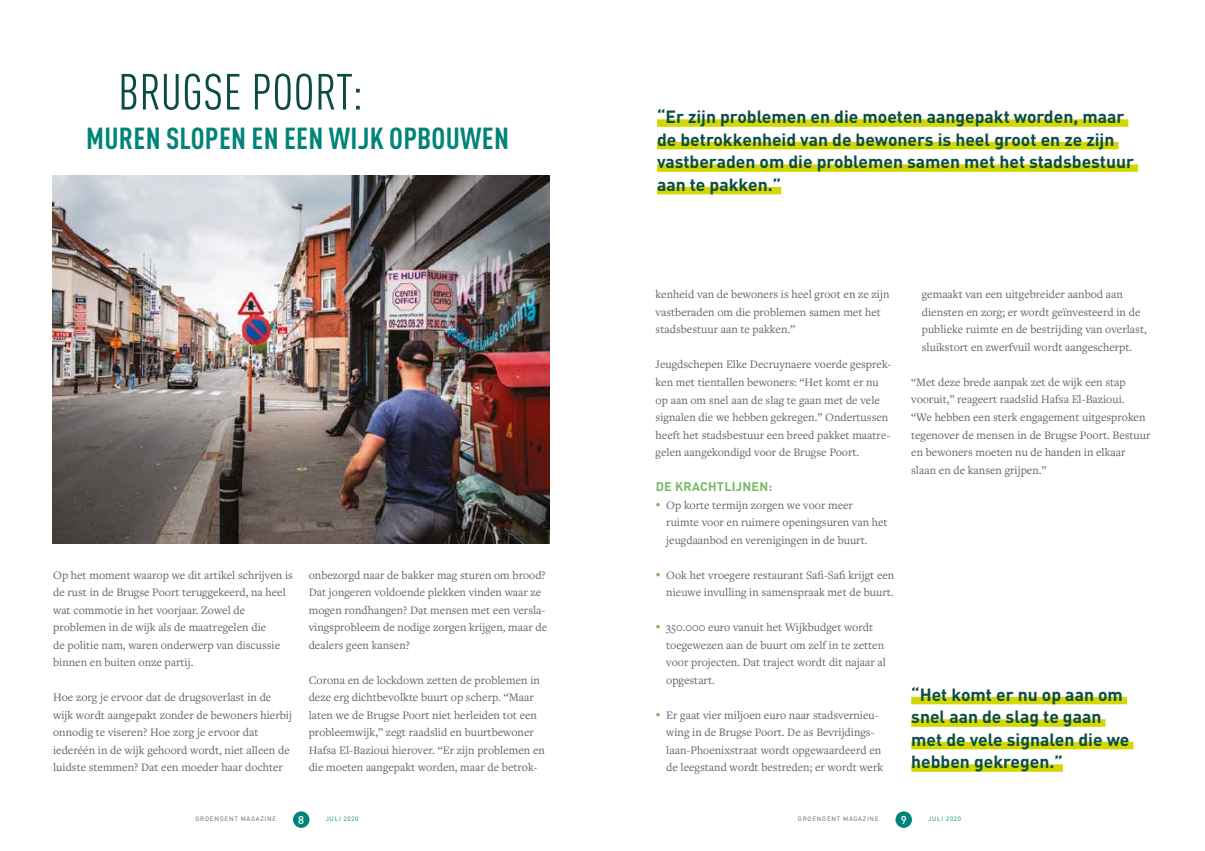
<style>
.page{position:relative;width:1205px;height:851px;background:#fff}
.page>*{position:absolute;margin:0;border:0;box-sizing:border-box;transform-origin:0 0}
.t1{font:condensed 50px "DIN Pro";letter-spacing:.01em;color:#0b4d44}
.t2{font:700 condensed 30px "DIN Pro";letter-spacing:.01em;color:#008379}
.t3{font:700 17.5px/22.5px "DIN Pro";color:#0b4d44}
.t4{font:700 12.5px "DIN Pro";letter-spacing:.02em;color:#76bb64}
.t5{font:11.88px/17.5px "Freight Text Pro";color:#636362}
.t6{font:500 11.25px "DIN Pro";color:#fff}
.t7{font:6.25px "DIN Pro";letter-spacing:.12em;color:#636362}
.t8{font:6.25px "DIN Pro";letter-spacing:.11em;color:#008379}
</style>
<div class="page">
<img style="left:52px;top:176px;width:497px;height:367px">
<div style="left:657px;top:119px;width:471px;height:8px;background:#d3d802"></div>
<div style="left:657px;top:142px;width:461px;height:7px;background:#d3d802"></div>
<div style="left:657px;top:164px;width:481px;height:8px;background:#d3d802"></div>
<div style="left:657px;top:187px;width:124px;height:7px;background:#d3d802"></div>
<div style="left:911px;top:696px;width:216px;height:8px;background:#d3d802"></div>
<div style="left:911px;top:719px;width:194px;height:7px;background:#d3d802"></div>
<div style="left:911px;top:741px;width:222px;height:8px;background:#d3d802"></div>
<div style="left:911px;top:764px;width:152px;height:7px;background:#d3d802"></div>
<div style="left:293px;top:811px;width:16px;height:16px;background:#008379;border-radius:50%"></div>
<div style="left:895px;top:811px;width:17px;height:16px;background:#008379;border-radius:50%"></div>
<h1 class="t1" style="left:118px;top:56px;width:246px">BRUGSE POORT:</h1>
<h2 class="t2" style="left:86px;top:115px;width:424px">MUREN SLOPEN EN EEN WIJK OPBOUWEN</h2>
<p class="t5" style="left:53px;top:565px;width:241px">Op het moment waarop we dit artikel schrijven is de rust in de Brugse Poort teruggekeerd, na heel wat commotie in het voorjaar. Zowel de problemen in de wijk als de maatregelen die<br>de politie nam, waren onderwerp van discussie binnen en buiten onze partij.</p>
<p class="t5" style="left:53px;top:688px;width:240px">Hoe zorg je ervoor dat de drugsoverlast in de wijk wordt aangepakt zonder de bewoners hierbij onnodig te viseren? Hoe zorg je ervoor dat iederéén in de wijk gehoord wordt, niet alleen de luidste stemmen? Dat een moeder haar dochter</p>
<p class="t5" style="left:309px;top:565px;width:240px">onbezorgd naar de bakker mag sturen om brood?<br>Dat jongeren voldoende plekken vinden waar ze mogen rondhangen? Dat mensen met een versla&shy;vingsprobleem de nodige zorgen krijgen, maar de dealers geen kansen?</p>
<p class="t5" style="left:309px;top:670px;width:238px">Corona en de lockdown zetten de problemen in deze erg dichtbevolkte buurt op scherp. “Maar laten we de Brugse Poort niet herleiden tot een probleemwijk,” zegt raadslid en buurtbewoner Hafsa El-Bazioui hierover. “Er zijn problemen en die moeten aangepakt worden, maar de betrok-</p>
<h3 class="t3" style="left:657px;top:105px;width:478px">“Er zijn problemen en die moeten aangepakt worden, maar de betrokkenheid van de bewoners is heel groot en ze zijn vastberaden om die problemen samen met het stadsbestuur aan te pakken.”</h3>
<p class="t5" style="left:656px;top:285px;width:235px">kenheid van de bewoners is heel groot en ze zijn vastberaden om die problemen samen met het stadsbestuur aan te pakken.”</p>
<p class="t5" style="left:656px;top:355px;width:237px">Jeugdschepen Elke Decruynaere voerde gesprek&shy;ken met tientallen bewoners: “Het komt er nu op aan om snel aan de slag te gaan met de vele signalen die we hebben gekregen.” Ondertussen heeft het stadsbestuur een breed pakket maatre&shy;gelen aangekondigd voor de Brugse Poort.</p>
<p class="t4" style="left:656px;top:478px;width:118px">DE KRACHTLIJNEN:</p>
<p class="t5" style="left:666px;top:495px;width:223px">Op korte termijn zorgen we voor meer ruimte voor en ruimere openingsuren van het jeugdaanbod en verenigingen in de buurt.</p>
<p class="t5" style="left:666px;top:565px;width:230px">Ook het vroegere restaurant Safi-Safi krijgt een nieuwe invulling in samenspraak met de buurt.</p>
<p class="t5" style="left:666px;top:618px;width:221px">350.000 euro vanuit het Wijkbudget wordt toegewezen aan de buurt om zelf in te zetten voor projecten. Dat traject wordt dit najaar al opgestart.</p>
<p class="t5" style="left:666px;top:705px;width:218px">Er gaat vier miljoen euro naar stadsvernieu&shy;wing in de Brugse Poort. De as Bevrijdings&shy;laan-Phoenixstraat wordt opgewaardeerd en de leegstand wordt bestreden; er wordt werk</p>
<p class="t5" style="left:922px;top:285px;width:226px">gemaakt van een uitgebreider aanbod aan diensten en zorg; er wordt geïnvesteerd in de publieke ruimte en de bestrijding van overlast, sluikstort en zwerfvuil wordt aangescherpt.</p>
<p class="t5" style="left:911px;top:373px;width:241px">“Met deze brede aanpak zet de wijk een stap vooruit,” reageert raadslid Hafsa El-Bazioui.<br>“We hebben een sterk engagement uitgesproken tegenover de mensen in de Brugse Poort. Bestuur en bewoners moeten nu de handen in elkaar slaan en de kansen grijpen.”</p>
<h3 class="t3" style="left:911px;top:682px;width:220px">“Het komt er nu op aan om snel aan de slag te gaan met de vele signalen die we hebben gekregen.”</h3>
<p class="t7" style="left:195px;top:813px;width:82px">GROENGENT MAGAZINE</p>
<p class="t6" style="left:298px;top:811px;width:7px">8</p>
<p class="t8" style="left:326px;top:813px;width:34px">JULI 2020</p>
<p class="t7" style="left:798px;top:813px;width:82px">GROENGENT MAGAZINE</p>
<p class="t6" style="left:901px;top:811px;width:7px">9</p>
<p class="t8" style="left:928px;top:813px;width:34px">JULI 2020</p>
</div>
